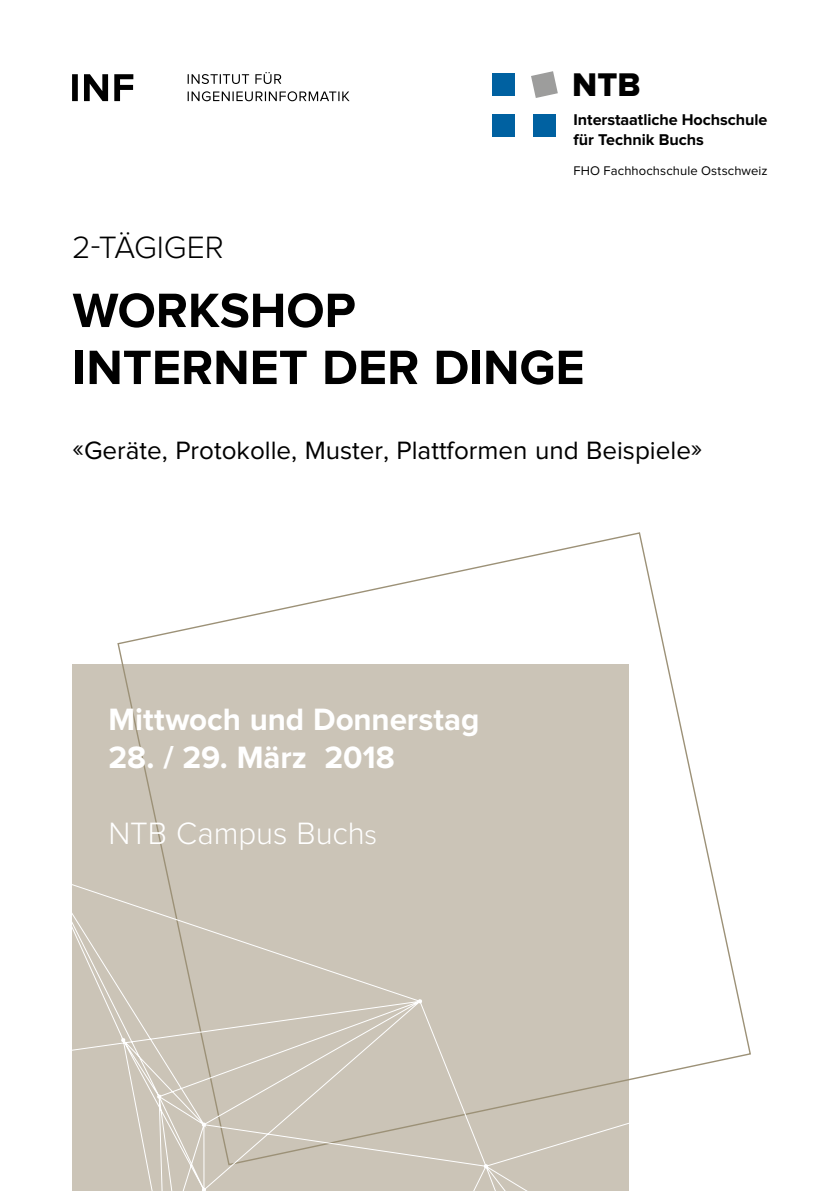
<style>
.page{position:relative;width:840px;height:1191px;background:#fff}
.page>*{position:absolute;margin:0;border:0;box-sizing:border-box;transform-origin:0 0}
.t1{font:700 50px/57px "Proxima Nova";color:#000}
.t2{font:34px "Proxima Nova Extrabld";color:#000}
.t3{font:700 32px "Proxima Nova";color:#fff}
.t4{font:300 32px "Proxima Nova";letter-spacing:-.005em;color:#fff}
.t5{font:300 32px "Proxima Nova";color:#000}
.t6{font:26px "Proxima Nova";color:#000}
.t7{font:700 16.2px/19.4px "Proxima Nova";letter-spacing:-.005em;color:#000}
.t8{font:13px "Proxima Nova";letter-spacing:.005em;color:#000}
.s1{font-size:28px}
</style>
<div class="page">
<div style="left:72px;top:665px;width:556px;height:526px;background:#cbc4b7"></div>
<svg style="left:116px;top:532px;width:635px;height:537px"></svg>
<svg style="left:72px;top:874px;width:613px;height:317px"></svg>
<svg style="left:121px;top:1037px;width:4px;height:5px"></svg>
<svg style="left:157px;top:1094px;width:4px;height:5px"></svg>
<svg style="left:201px;top:1187px;width:5px;height:4px"></svg>
<svg style="left:417px;top:999px;width:5px;height:4px"></svg>
<svg style="left:201px;top:1122px;width:5px;height:5px"></svg>
<svg style="left:483px;top:1163px;width:5px;height:5px"></svg>
<div style="left:492px;top:74px;width:22px;height:22px;background:#0061a1"></div>
<div style="left:492px;top:114px;width:22px;height:23px;background:#0061a1"></div>
<svg style="left:531px;top:71px;width:26px;height:27px"></svg>
<div style="left:533px;top:114px;width:22px;height:23px;background:#0061a1"></div>
<svg style="left:187px;top:91px;width:162px;height:10px"></svg>
<svg style="left:187px;top:72px;width:94px;height:12px"></svg>
<svg style="left:72px;top:74px;width:61px;height:27px"></svg>
<h2 class="t2" style="left:572px;top:69px;width:70px">NTB</h2>
<p class="t7" style="left:573px;top:111px;width:195px">Interstaatliche Hochschule für Technik Buchs</p>
<p class="t5" style="left:72px;top:232px;width:153px">2-TÄGIGER</p>
<p class="t8" style="left:573px;top:165px;width:195px">FHO Fachhochschule Ostschweiz</p>
<h1 class="t1" style="left:73px;top:284px;width:513px">WORKSHOP<br>INTERNET DER DINGE</h1>
<p class="t6" style="left:73px;top:438px;width:631px">«Geräte, Protokolle, Muster, Plattformen und Beispiele»</p>
<p class="t3" style="left:108px;top:704px;width:372px">Mittwoch und Donnerstag</p>
<p class="t3" style="left:108px;top:742px;width:288px">28. / 29. März 2018</p>
<p class="t4" style="left:108px;top:818px;width:270px">NTB Campus Buch<span class="s1">s</span></p>
</div>
